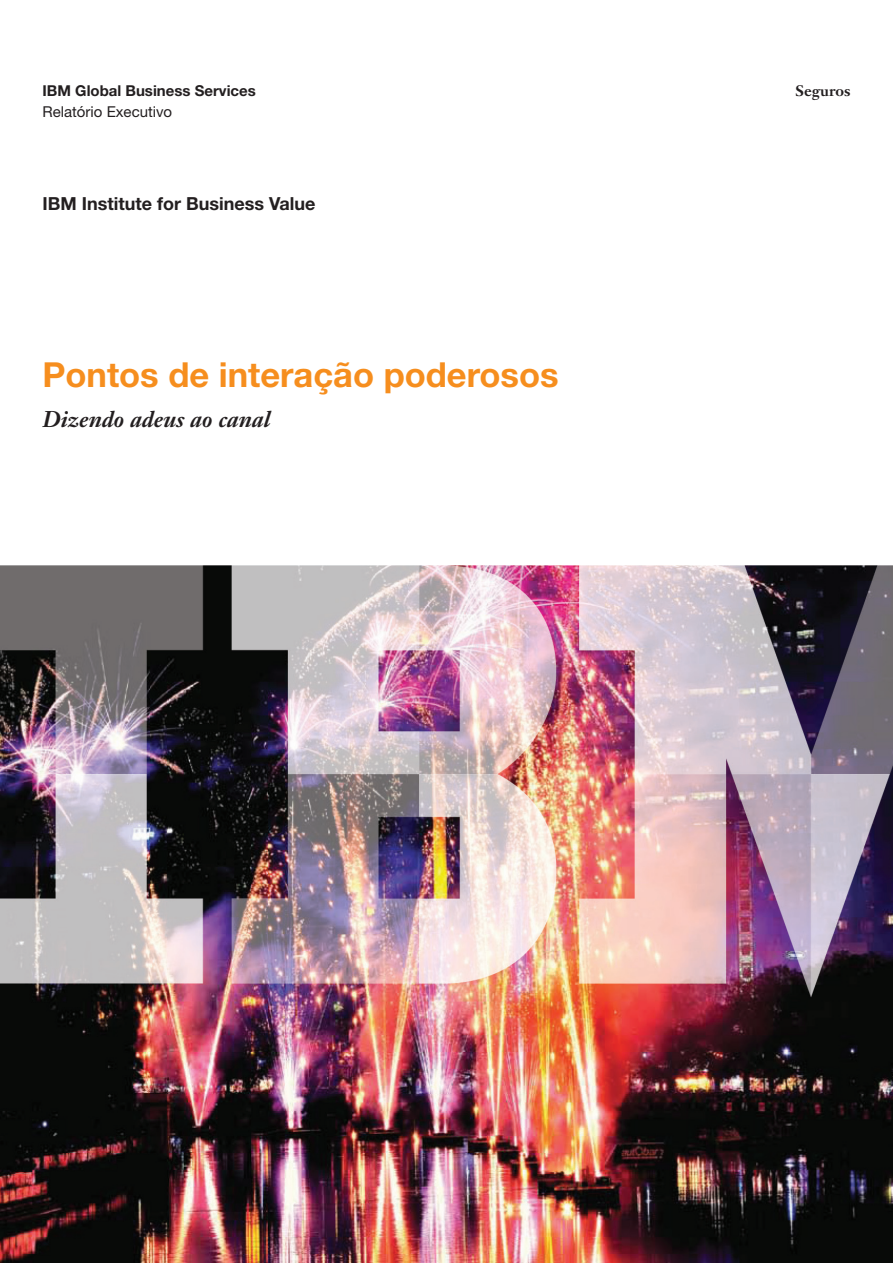
<style>
.page{position:relative;width:893px;height:1263px;background:#fff}
.page>*{position:absolute;margin:0;border:0;box-sizing:border-box;transform-origin:0 0}
.TIT_verde{font:700 34.5px "Helvetica Neue LT Std";color:#f68e1e}
.TIT_verde-2{font:italic 700 22.5px "Janson Text LT Std";color:#231f20}
.Cabeçalho{font:700 18px "Helvetica Neue LT Std";color:#231f20}
.Cabeçalho-2{font:700 15px "Helvetica Neue LT Std";color:#231f20}
.Cabeçalho-3{font:15px "Helvetica Neue LT Std";color:#231f20}
.Cabeçalho-4{font:700 15px "Janson Text LT Std";color:#231f20}
</style>
<div class="page">
<img style="left:0;top:565px;width:893px;height:698px">
<p class="Cabeçalho-2" style="left:43px;top:81px;width:215px">IBM Global Business Services</p>
<p class="Cabeçalho-3" style="left:43px;top:103px;width:131px">Relatório Executivo</p>
<p class="Cabeçalho" style="left:43px;top:192px;width:274px">IBM Institute for Business Value</p>
<p class="TIT_verde" style="left:43px;top:354px;width:518px">Pontos de interação poderosos</p>
<p class="TIT_verde-2" style="left:43px;top:405px;width:230px">Dizendo adeus ao canal</p>
<p class="Cabeçalho-4" style="left:795px;top:81px;width:57px">Seguros</p>
</div>
